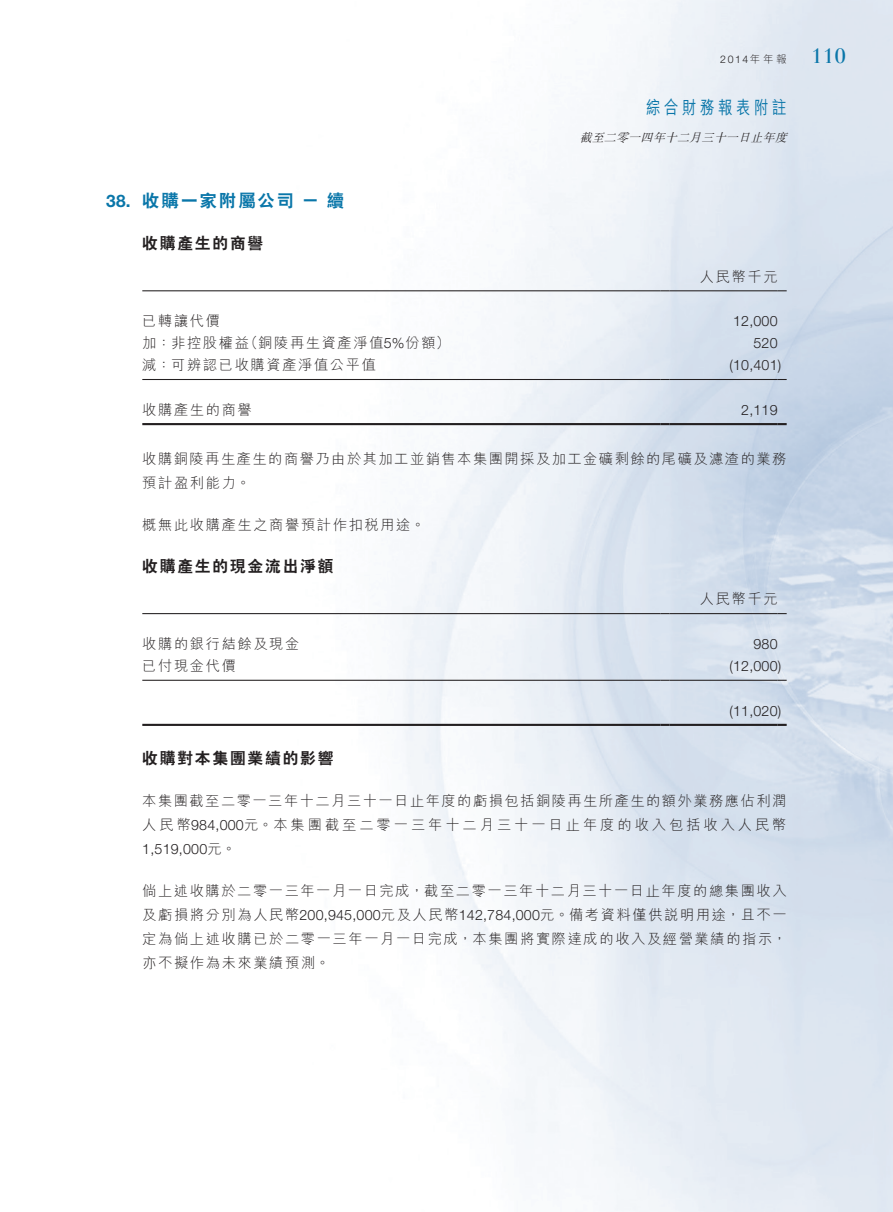
<style>
.page{position:relative;width:893px;height:1212px;background:#fff}
.page>*{position:absolute;margin:0;border:0;box-sizing:border-box;transform-origin:0 0}
.t1{font:21px "Fenice Std";color:#0976a9}
.t2{font:500 18px "M Hei HK";letter-spacing:.25em;color:#0976a9;scale:.8 1}
._03_H1{font:800 17.25px "C Hei 2 HK";letter-spacing:.115em;color:#0976a9}
._03_H1-2{font:700 17.25px "Helvetica Neue LT Std";color:#0976a9}
._04___H2{font:800 15.75px "C Hei 2 HK";letter-spacing:.115em;color:#231f20}
._12___P2{font:300 14.25px/24px "M Hei HK";letter-spacing:.115em;color:#231f20;text-align:justify}
._15_Table_Stub{font:300 14.25px "M Hei HK";letter-spacing:.115em;color:#231f20}
._31_table_tab_6pt{font:300 14.25px "Helvetica Neue LT Std";letter-spacing:.015em;color:#231f20}
._31_table_tab_6pt-2{font:300 14.25px "M Hei HK";letter-spacing:.115em;color:#231f20}
.t3{font:italic 300 12px "M Sung HK";color:#231f20}
.t4{font:300 10.5px "Helvetica Neue LT Std";color:#231f20}
.s1{font-family:"M Hei HK"}
.s2{font-family:"Helvetica Neue LT Std"}
</style>
<div class="page">
<hr style="left:142px;top:290px;width:519px;height:1px;background:#231f20">
<hr style="left:670px;top:290px;width:108px;height:1px;background:#231f20">
<hr style="left:142px;top:379px;width:519px;height:1px;background:#231f20">
<hr style="left:670px;top:379px;width:108px;height:1px;background:#231f20">
<hr style="left:142px;top:423px;width:519px;height:2px;background:#231f20">
<svg style="left:661px;top:423px;width:9px;height:2px"></svg>
<hr style="left:670px;top:423px;width:108px;height:2px;background:#231f20">
<svg style="left:778px;top:423px;width:9px;height:2px"></svg>
<hr style="left:142px;top:613px;width:519px;height:1px;background:#231f20">
<hr style="left:670px;top:613px;width:108px;height:1px;background:#231f20">
<hr style="left:142px;top:680px;width:519px;height:1px;background:#231f20">
<hr style="left:670px;top:680px;width:108px;height:1px;background:#231f20">
<hr style="left:142px;top:724px;width:519px;height:2px;background:#231f20">
<svg style="left:661px;top:724px;width:9px;height:2px"></svg>
<hr style="left:670px;top:724px;width:108px;height:2px;background:#231f20">
<svg style="left:778px;top:724px;width:9px;height:2px"></svg>
<p class="t4" style="left:720px;top:53px;width:68px">2014<span class="s1">年年報</span></p>
<p class="t2" style="left:646px;top:94px;width:177px">綜合財務報表附註</p>
<p class="t3" style="left:579px;top:129px;width:213px">截至二零一四年十二月三十一日止年度</p>
<p class="_03_H1-2" style="left:106px;top:190px;width:26px">38.</p>
<p class="_03_H1" style="left:142px;top:189px;width:153px">收購一家附屬公司</p>
<p class="_04___H2" style="left:142px;top:232px;width:123px">收購產生的商譽</p>
<p class="_03_H1-2" style="left:302px;top:188px;width:19px">—</p>
<p class="_03_H1" style="left:327px;top:189px;width:19px">續</p>
<p class="_15_Table_Stub" style="left:142px;top:311px;width:79px">已轉讓代價</p>
<p class="_15_Table_Stub" style="left:244px;top:333px;width:208px">（銅陵再生資產淨值<span class="s2">5%</span>份額(</p>
<p class="_15_Table_Stub" style="left:142px;top:333px;width:108px">加：非控股權益</p>
<p class="_15_Table_Stub" style="left:142px;top:355px;width:235px">減：可辨認已收購資產淨值公平值</p>
<p class="_31_table_tab_6pt-2" style="left:700px;top:266px;width:79px">人民幣千元</p>
<p class="_31_table_tab_6pt" style="left:733px;top:312px;width:46px">12,000</p>
<p class="_31_table_tab_6pt" style="left:753px;top:334px;width:26px">520</p>
<p class="_31_table_tab_6pt" style="left:729px;top:356px;width:53px">)10,401(</p>
<p class="_15_Table_Stub" style="left:142px;top:400px;width:111px">收購產生的商譽</p>
<p class="_12___P2" style="left:142px;top:446px;width:646px">收購銅陵再生產生的商譽乃由於其加工並銷售本集團開採及加工金礦剩餘的尾礦及濾渣的業務預計盈利能力。</p>
<p class="_12___P2" style="left:142px;top:512px;width:284px">概無此收購產生之商譽預計作扣稅用途。</p>
<p class="_04___H2" style="left:142px;top:555px;width:193px">收購產生的現金流出淨額</p>
<p class="_31_table_tab_6pt-2" style="left:700px;top:589px;width:79px">人民幣千元</p>
<p class="_31_table_tab_6pt" style="left:753px;top:635px;width:26px">980</p>
<p class="_31_table_tab_6pt" style="left:741px;top:401px;width:38px">2,119</p>
<p class="_15_Table_Stub" style="left:142px;top:634px;width:159px">收購的銀行結餘及現金</p>
<p class="_15_Table_Stub" style="left:142px;top:656px;width:95px">已付現金代價</p>
<p class="_31_table_tab_6pt" style="left:729px;top:657px;width:53px">)12,000(</p>
<p class="_31_table_tab_6pt" style="left:729px;top:702px;width:53px">)11,020(</p>
<p class="_04___H2" style="left:142px;top:747px;width:193px">收購對本集團業績的影響</p>
<p class="_12___P2" style="left:142px;top:788px;width:646px">本集團截至二零一三年十二月三十一日止年度的虧損包括銅陵再生所產生的額外業務應佔利潤人民幣<span class="s2">984,000</span>元。本集團截至二零一三年十二月三十一日止年度的收入包括收入人民幣<span class="s2">1,519,000</span>元。</p>
<p class="_12___P2" style="left:142px;top:878px;width:646px">倘上述收購於二零一三年一月一日完成，截至二零一三年十二月三十一日止年度的總集團收入及虧損將分別為人民幣<span class="s2">200,945,000</span>元及人民幣<span class="s2">142,784,000</span>元。備考資料僅供說明用途，且不一定為倘上述收購已於二零一三年一月一日完成，本集團將實際達成的收入及經營業績的指示，亦不擬作為未來業績預測。</p>
<h1 class="t1" style="left:811px;top:43px;width:37px">110</h1>
</div>
